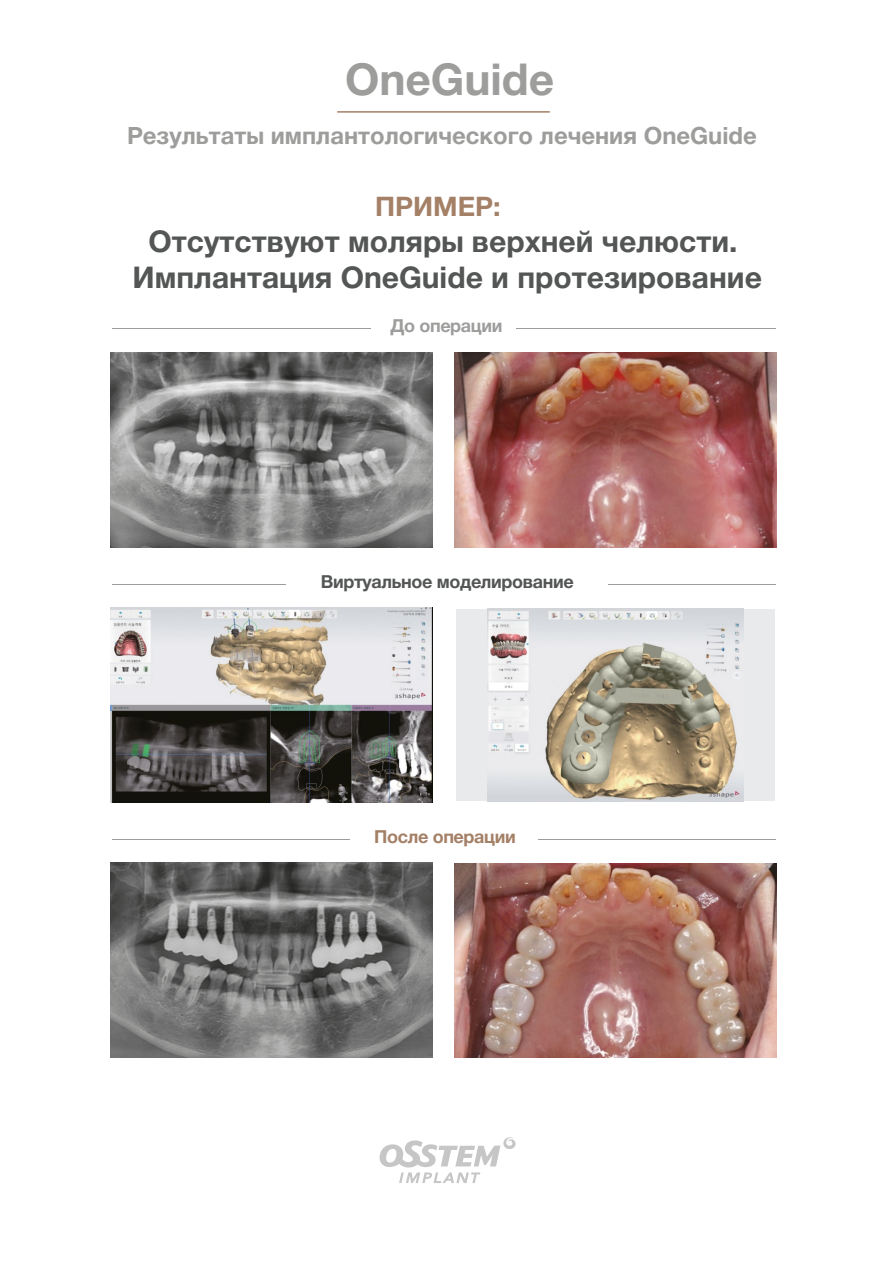
<style>
.page{position:relative;width:893px;height:1263px;background:#fff}
.page>*{position:absolute;margin:0;border:0;box-sizing:border-box;transform-origin:0 0}
.t1{font:700 44.1px "Helvetica Neue Cyr";color:#9d9d9c}
.t2{font:700 30px/36px "Helvetica Neue Cyr";color:#545656;text-align:center}
.t3{font:700 27px "Helvetica Neue Cyr";color:#a48067}
.t4{font:700 23.85px "Helvetica Neue Cyr";color:#9d9d9c}
.t5{font:700 18px "Helvetica Neue Cyr";letter-spacing:-.02em;color:#545656}
.t6{font:700 18px "Helvetica Neue Cyr";letter-spacing:-.02em;color:#a48067}
.t7{font:700 18px "Helvetica Neue Cyr";letter-spacing:-.02em;color:#9d9d9c}
</style>
<div class="page">
<img style="left:110px;top:352px;width:323px;height:195px">
<svg style="left:379px;top:1137px;width:137px;height:46px"></svg>
<img style="left:110px;top:608px;width:322px;height:194px">
<img style="left:110px;top:863px;width:322px;height:195px">
<img style="left:455px;top:352px;width:322px;height:195px">
<div style="left:456px;top:609px;width:319px;height:192px;background:#e9eaec"></div>
<img style="left:487px;top:609px;width:256px;height:193px">
<img style="left:455px;top:863px;width:322px;height:194px">
<hr style="left:337px;top:111px;width:213px;height:2px;background:#a48067">
<hr style="left:112px;top:329px;width:663px;height:1px;background:#9d9c9c">
<div style="left:371px;top:316px;width:145px;height:25px;background:#fff"></div>
<hr style="left:112px;top:839px;width:663px;height:1px;background:#9d9c9c">
<div style="left:351px;top:826px;width:187px;height:26px;background:#fff"></div>
<hr style="left:112px;top:584px;width:663px;height:1px;background:#9d9c9c">
<div style="left:287px;top:571px;width:321px;height:26px;background:#fff"></div>
<h1 class="t1" style="left:345px;top:55px;width:211px">OneGuide</h1>
<p class="t4" style="left:127px;top:122px;width:631px">Результаты имплантологического лечения OneGuide</p>
<p class="t3" style="left:375px;top:191px;width:127px">ПРИМЕР:</p>
<p class="t2" style="left:133px;top:224px;width:631px">Отсутствуют моляры верхней челюсти.<br>Имплантация OneGuide и протезирование</p>
<p class="t7" style="left:390px;top:316px;width:113px">До операции</p>
<p class="t5" style="left:321px;top:572px;width:255px">Виртуальное моделирование</p>
<p class="t6" style="left:374px;top:827px;width:143px">После операции</p>
</div>
